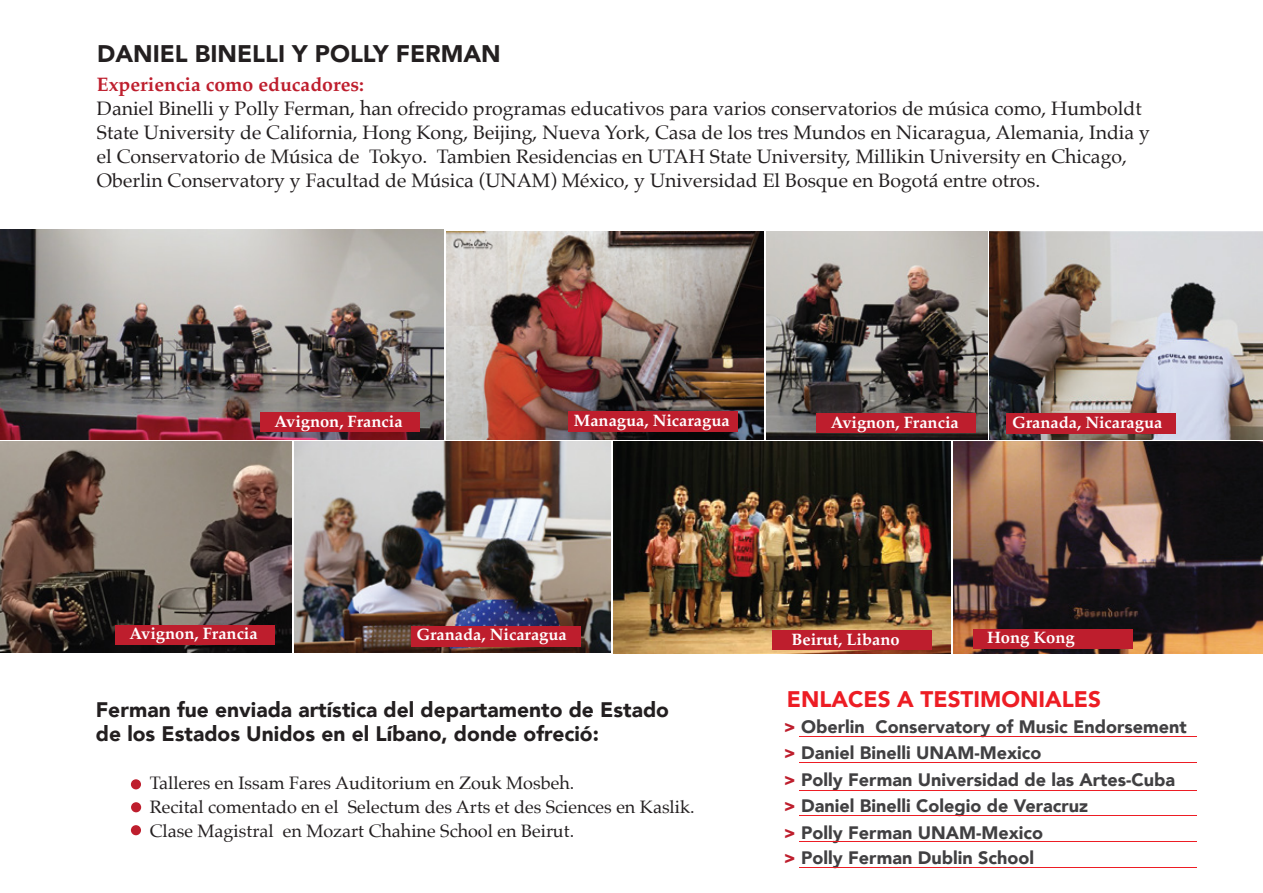
<style>
.page{position:relative;width:1263px;height:893px;background:#fff}
.page>*{position:absolute;margin:0;border:0;box-sizing:border-box;transform-origin:0 0}
.t1{font:900 24px "Avenir";color:#231f20}
.t2{font:900 22.5px "Avenir";color:#ed1d24}
.t3{font:900 21px/24px "Avenir";color:#231f20}
.t4{font:19.5px/24px "Palatino";color:#231f20}
.t5{font:700 19.5px "Palatino";color:#be1e2d}
.t6{font:900 18px/25.3px "Avenir";color:#414042}
.t7{font:18px/24px "Palatino";color:#231f20}
.t8{font:700 16.5px "Palatino";color:#fff}
.s1{color:#be1e2d}
</style>
<div class="page">
<img style="left:954px;top:441px;width:309px;height:212px">
<div style="left:131px;top:825px;width:10px;height:10px;background:#be1e2d;border-radius:50%"></div>
<div style="left:131px;top:779px;width:10px;height:10px;background:#be1e2d;border-radius:50%"></div>
<div style="left:131px;top:802px;width:10px;height:10px;background:#be1e2d;border-radius:50%"></div>
<img style="left:613px;top:442px;width:338px;height:211px">
<img style="left:446px;top:231px;width:318px;height:209px">
<img style="left:0;top:442px;width:292px;height:211px">
<img style="left:0;top:229px;width:444px;height:211px">
<img style="left:767px;top:231px;width:220px;height:209px">
<img style="left:990px;top:231px;width:273px;height:209px">
<img style="left:295px;top:442px;width:315px;height:211px">
<hr style="left:799px;top:736px;width:398px;height:1px;background:#ed1d24">
<hr style="left:799px;top:763px;width:398px;height:1px;background:#ed1d24">
<hr style="left:799px;top:790px;width:398px;height:1px;background:#ed1d24">
<hr style="left:799px;top:815px;width:398px;height:1px;background:#ed1d24">
<hr style="left:799px;top:841px;width:398px;height:1px;background:#ed1d24">
<hr style="left:799px;top:867px;width:398px;height:1px;background:#ed1d24">
<div style="left:260px;top:412px;width:160px;height:20px;background:#be1e2d"></div>
<div style="left:568px;top:411px;width:170px;height:21px;background:#be1e2d"></div>
<div style="left:816px;top:413px;width:160px;height:20px;background:#be1e2d"></div>
<div style="left:1006px;top:413px;width:170px;height:21px;background:#be1e2d"></div>
<div style="left:115px;top:625px;width:160px;height:19px;background:#be1e2d"></div>
<div style="left:411px;top:626px;width:169px;height:20px;background:#be1e2d"></div>
<div style="left:773px;top:630px;width:159px;height:20px;background:#be1e2d"></div>
<div style="left:973px;top:629px;width:159px;height:19px;background:#be1e2d"></div>
<p class="t1" style="left:97px;top:33px;width:405px">DANIEL BINELLI Y POLLY FERMAN</p>
<p class="t5" style="left:97px;top:68px;width:269px">Experiencia como educadores:</p>
<p class="t4" style="left:97px;top:96px;width:1055px">Daniel Binelli y Polly Ferman, han ofrecido programas educativos para varios conservatorios de música como, Humboldt State University de California, Hong Kong, Beijing, Nueva York, Casa de los tres Mundos en Nicaragua, Alemania, India y el Conservatorio de Música de Tokyo. Tambien Residencias en UTAH State University, Millikin University en Chicago, Oberlin Conservatory y Facultad de Música (UNAM) México, y Universidad El Bosque en Bogotá entre otros.</p>
<p class="t8" style="left:274px;top:407px;width:130px">Avignon, Francia</p>
<p class="t8" style="left:574px;top:406px;width:157px">Managua, Nicaragua</p>
<p class="t8" style="left:831px;top:408px;width:130px">Avignon, Francia</p>
<p class="t8" style="left:1012px;top:408px;width:152px">Granada, Nicaragua</p>
<p class="t8" style="left:130px;top:620px;width:130px">Avignon, Francia</p>
<p class="t8" style="left:416px;top:621px;width:152px">Granada, Nicaragua</p>
<p class="t8" style="left:791px;top:625px;width:110px">Beirut, Libano</p>
<p class="t8" style="left:987px;top:623px;width:89px">Hong Kong</p>
<p class="t3" style="left:96px;top:697px;width:575px">Ferman fue enviada artística del departamento de Estado de los Estados Unidos en el Líbano, donde ofreció:</p>
<p class="t7" style="left:150px;top:771px;width:546px">Talleres en Issam Fares Auditorium en Zouk Mosbeh.<br>Recital comentado en el Selectum des Arts et des Sciences en Kaslik.<br>Clase Magistral en Mozart Chahine School en Beirut.</p>
<p class="t2" style="left:787px;top:680px;width:316px">ENLACES A TESTIMONIALES</p>
<p class="t6" style="left:784px;top:740px;width:259px"><span class="s1">&gt;</span> Daniel Binelli UNAM-Mexico</p>
<p class="t6" style="left:784px;top:714px;width:404px"><span class="s1">&gt;</span> Oberlin Conservatory of Music Endorsement</p>
<p class="t6" style="left:784px;top:766px;width:393px;line-height:26.5px"><span class="s1">&gt;</span> Polly Ferman Universidad de las Artes-Cuba <span class="s1">&gt;</span> Daniel Binelli Colegio de Veracruz</p>
<p class="t6" style="left:784px;top:819px;width:261px"><span class="s1">&gt;</span> Polly Ferman UNAM-Mexico <span class="s1">&gt;</span> Polly Ferman Dublin School</p>
</div>
